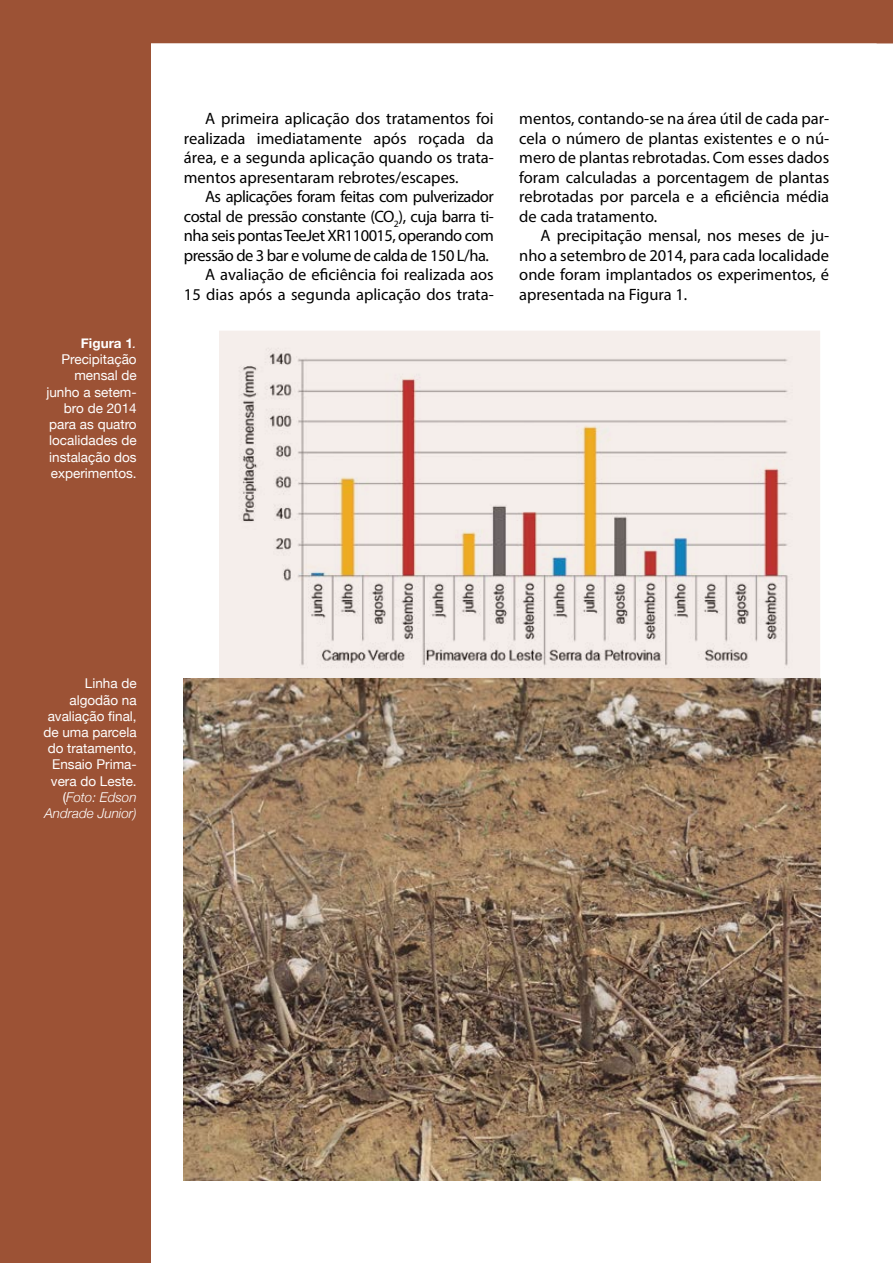
<style>
.page{position:relative;width:893px;height:1263px;background:#fff}
.page>*{position:absolute;margin:0;border:0;box-sizing:border-box;transform-origin:0 0}
.t1{font:16.5px/19.5px "Myriad Pro";letter-spacing:-.005em;color:#000;text-align:justify}
.t2{font:16.5px/19.5px "Myriad Pro";letter-spacing:-.03em;color:#000;text-align:right}
.t3{font:13.5px/16.2px "Helvetica Neue";color:#fff;text-align:right}
.s1{font-weight:700}
.s2{font-style:italic}
.s3{font-weight:300;font-style:italic}
</style>
<div class="page">
<div style="left:0;top:43px;width:151px;height:1220px;background:#9c5235"></div>
<div style="left:0;top:0;width:893px;height:43px;background:#9c5235"></div>
<img style="left:184px;top:678px;width:636px;height:502px">
<svg style="left:219px;top:331px;width:601px;height:809px;background:#b4a192"></svg>
<p class="t3" style="left:46px;top:336px;width:92px"><span class="s1">Figura 1</span><span class="s2">.<br></span>Precipitação mensal de junho a setem&shy;bro de 2014 para as quatro localidades de instalação dos experimentos.</p>
<p class="t1" style="left:184px;top:108px;width:311px;text-indent:21px">A primeira aplicação dos tratamentos foi realizada imediatamente após roçada da área, e a segunda aplicação quando os trata&shy;mentos apresentaram rebrotes/escapes.</p>
<p class="t2" style="left:184px;top:186px;width:311px">As aplicações foram feitas com pulverizador costal de pressão constante (CO<sub>2</sub>), cuja barra ti&shy;nha seis pontas TeeJet XR110015, operando com pressão de 3 bar e volume de calda de 150 L/ha.<br>A avaliação de eficiência foi realizada aos<br>15 dias após a segunda aplicação dos trata-</p>
<p class="t1" style="left:519px;top:108px;width:311px">mentos, contando-se na área útil de cada par&shy;cela o número de plantas existentes e o nú&shy;mero de plantas rebrotadas. Com esses dados foram calculadas a porcentagem de plantas rebrotadas por parcela e a eficiência média de cada tratamento.</p>
<p class="t1" style="left:519px;top:225px;width:311px;text-indent:21px">A precipitação mensal, nos meses de ju&shy;nho a setembro de 2014, para cada localidade onde foram implantados os experimentos, é apresentada na Figura 1.</p>
<p class="t3" style="left:43px;top:676px;width:95px">Linha de algodão na avaliação final, de uma parcela do tratamento,<br>Ensaio Prima&shy;vera do Leste. (<span class="s3">Foto: Edson<br>Andrade Junior)</span></p>
</div>
